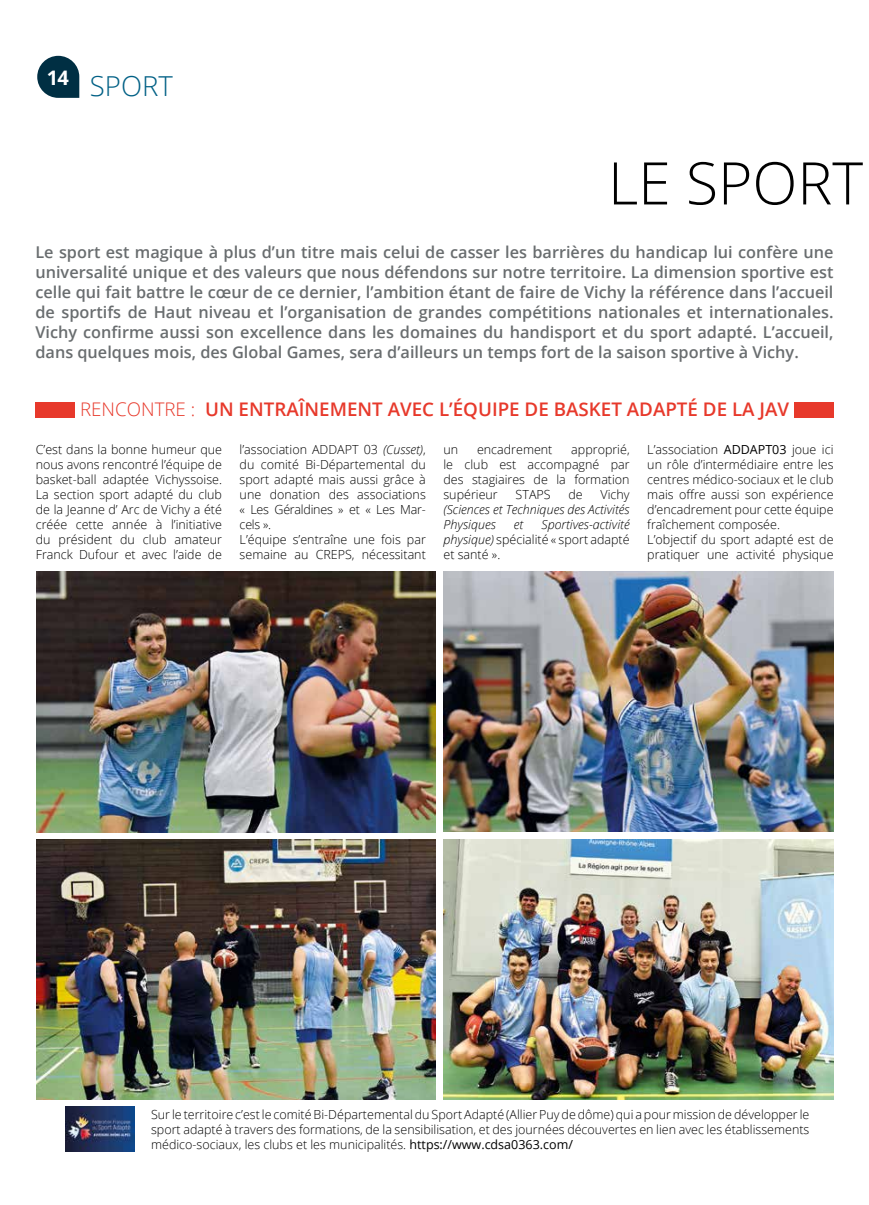
<style>
.page{position:relative;width:869px;height:1205px;background:#fff}
.page>*{position:absolute;margin:0;border:0;box-sizing:border-box;transform-origin:0 0}
.t1{font:300 58.75px "Open Sans";color:#000}
.t2{font:300 27.5px "Open Sans";color:#006085}
.t3{font:600 18.75px "Open Sans";color:#e7392b}
.t4{font:600 16.25px/20px "Open Sans";color:#696d6f;text-align:justify}
.t5{font:300 12.5px/15px "Open Sans";color:#000;text-align:justify}
.t6{font:italic 300 12.5px/15px "Open Sans";color:#000}
.s1{font-weight:300}
.s2{font-style:italic}
.s3{font-weight:400}
</style>
<div class="page">
<svg style="left:37px;top:56px;width:42px;height:42px"></svg>
<img style="left:37px;top:571px;width:398px;height:261px">
<img style="left:37px;top:839px;width:398px;height:261px">
<img style="left:443px;top:571px;width:390px;height:260px">
<img style="left:443px;top:839px;width:390px;height:261px">
<img style="left:66px;top:1106px;width:68px;height:46px">
<div style="left:35px;top:402px;width:39px;height:15px;background:#e7392b"></div>
<div style="left:794px;top:402px;width:39px;height:15px;background:#e7392b"></div>
<h2 class="t2" style="left:47px;top:67px;width:127px"><sup>14</sup> SPORT</h2>
<h1 class="t1" style="left:607px;top:143px;width:256px">LE SPORT</h1>
<p class="t4" style="left:35px;top:242px;width:799px">Le sport est magique à plus d’un titre mais celui de casser les barrières du handicap lui confère une universalité unique et des valeurs que nous défendons sur notre territoire. La dimension sportive est celle qui fait battre le cœur de ce dernier, l’ambition étant de faire de Vichy la référence dans l’accueil de sportifs de Haut niveau et l’organisation de grandes compétitions nationales et internationales.<br>Vichy confirme aussi son excellence dans les domaines du handisport et du sport adapté. L’accueil, dans quelques mois, des Global Games, sera d’ailleurs un temps fort de la saison sportive à Vichy.</p>
<h3 class="t3" style="left:80px;top:396px;width:710px"><span class="s1">RENCONTRE :</span> UN ENTRAÎNEMENT AVEC L’ÉQUIPE DE BASKET ADAPTÉ DE LA JAV</h3>
<p class="t5" style="left:443px;top:441px;width:188px;text-indent:128px">approprié, le club est accompagné par des stagiaires de la formation supérieur</p>
<p class="t5" style="left:36px;top:441px;width:188px">C’est dans la bonne humeur que nous avons rencontré l’équipe de basket-ball adaptée Vichyssoise.<br>La section sport adapté du club de la Jeanne d’ Arc de Vichy a été créée cette année à l’initiative du président du club amateur Franck Dufour et avec l’aide de</p>
<p class="t5" style="left:239px;top:441px;width:188px;text-align:left">l’association ADDAPT 03 <span class="s2">(Cusset)</span>, du comité Bi-Départemental du sport adapté mais aussi grâce à une donation des associations « Les Géraldines » et « Les Mar&shy;cels ».<br>L’équipe s’entraîne une fois par semaine au CREPS, nécessitant</p>
<p class="t5" style="left:443px;top:441px;width:16px">un</p>
<p class="t5" style="left:477px;top:441px;width:77px">encadrement</p>
<p class="t5" style="left:515px;top:486px;width:36px">STAPS</p>
<p class="t5" style="left:568px;top:486px;width:16px">de</p>
<p class="t5" style="left:600px;top:486px;width:31px">Vichy</p>
<p class="t6" style="left:443px;top:501px;width:188px">(Sciences et Techniques des Activités<br>Physiques</p>
<p class="t5" style="left:443px;top:516px;width:188px;text-indent:98px"><span class="s2">Sportives-activité physique)</span> spécialité « sport adapté et santé ».</p>
<p class="t6" style="left:513px;top:516px;width:11px">et</p>
<p class="t5" style="left:647px;top:441px;width:188px;text-align:left">L’association <span class="s3">ADDAPT03</span> joue ici un rôle d’intermédiaire entre les centres médico-sociaux et le club mais offre aussi son expérience d’encadrement pour cette équipe fraîchement composée.<br>L’objectif du sport adapté est de pratiquer une activité physique</p>
<p class="t5" style="left:151px;top:1106px;width:659px">Sur le territoire c’est le comité Bi-Départemental du Sport Adapté (Allier Puy de dôme) qui a pour mission de développer le sport adapté à travers des formations, de la sensibilisation, et des journées découvertes en lien avec les établissements médico-sociaux, les clubs et les municipalités. <span class="s3">https://www.cdsa0363.com/</span></p>
</div>
